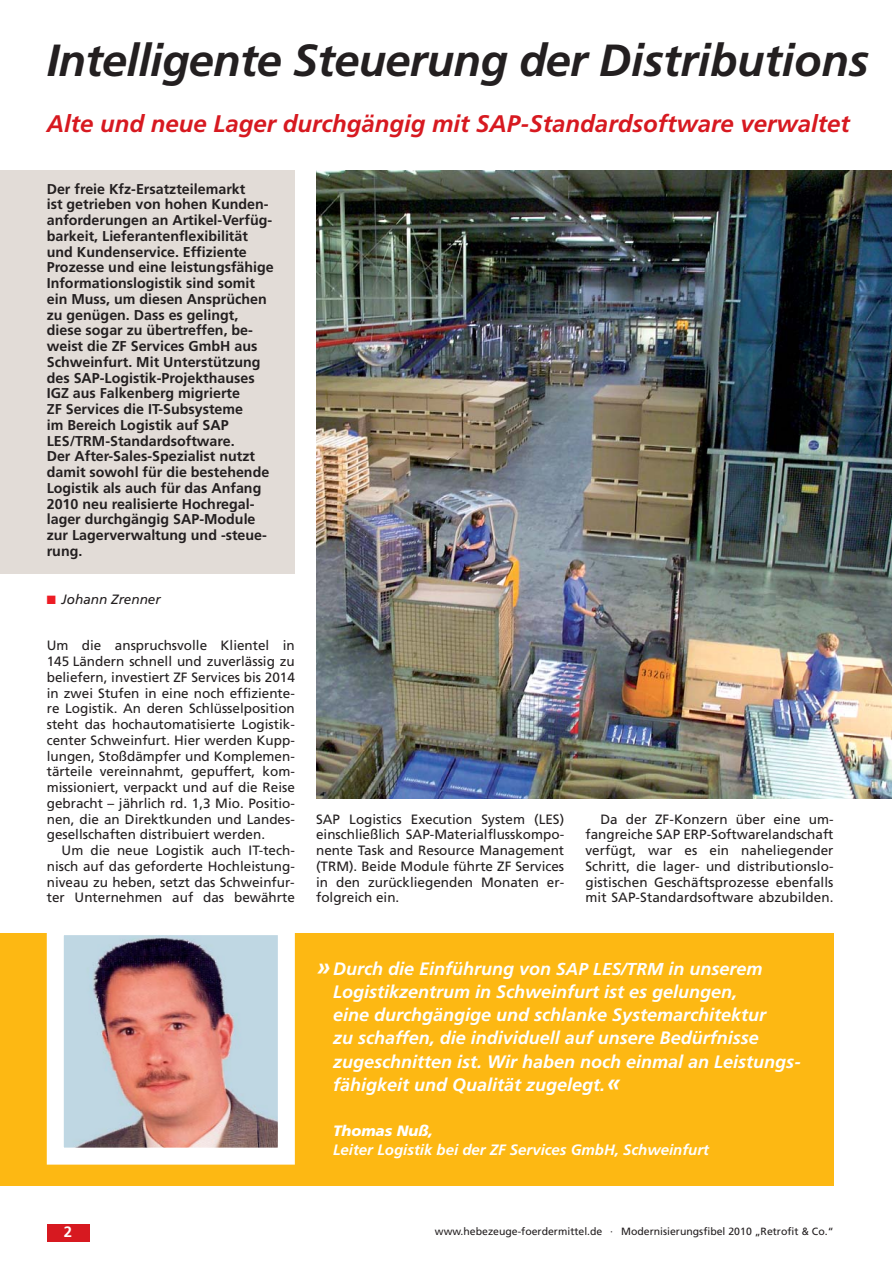
<style>
.page{position:relative;width:893px;height:1263px;background:#fff}
.page>*{position:absolute;margin:0;border:0;box-sizing:border-box;transform-origin:0 0}
.t1{font:italic 700 45px "Frutiger LT Std";letter-spacing:-.015em;color:#231f20}
.t2{font:italic 700 24px "Frutiger LT Std";color:#d71920}
.t3{font:italic 700 18px/23.2px "Frutiger LT Std";color:#fff}
.t4{font:italic 700 15px "Frutiger LT Std";color:#fff}
.t5{font:italic 900 15px "Frutiger LT Std";color:#fff}
.t6{font:700 15px "Frutiger LT Std";color:#fff}
.t7{font:700 14.25px/15.8px "Frutiger LT Std";color:#231f20}
.t8{font:13.5px/15.8px "Frutiger LT Std";color:#231f20;text-align:justify}
.t9{font:italic 13.5px "Frutiger LT Std";color:#231f20}
.t10{font:10.5px "Frutiger LT Std";color:#231f20}
.s1{color:#ed1c24}
.s2{font-size:24px}
.s3{font-size:17.25px}
</style>
<div class="page">
<div style="left:0;top:170px;width:295px;height:404px;background:#e2dcd7"></div>
<div style="left:47px;top:1225px;width:42px;height:17px;background:#d71920"></div>
<div style="left:0;top:934px;width:833px;height:252px;background:#fdb813"></div>
<img style="left:65px;top:936px;width:212px;height:211px">
<div style="left:47px;top:918px;width:248px;height:247px;border:17px solid #fff"></div>
<img style="left:316px;top:170px;width:576px;height:628px">
<h1 class="t1" style="left:47px;top:43px;width:823px">Intelligente Steuerung der Distributions</h1>
<h2 class="t2" style="left:47px;top:114px;width:804px">Alte und neue Lager durchgängig mit SAP-Standardsoftware verwaltet</h2>
<p class="t7" style="left:47px;top:182px;width:228px">Der freie Kfz-Ersatzteilemarkt<br>ist getrieben von hohen Kunden&shy;anforderungen an Artikel-Verfüg&shy;barkeit, Lieferantenflexibilität und Kundenservice. Effiziente<br>Prozesse und eine leistungsfähige<br>Informationslogistik sind somit ein Muss, um diesen Ansprüchen zu genügen. Dass es gelingt, diese sogar zu übertreffen, be&shy;weist die ZF Services GmbH aus<br>Schweinfurt. Mit Unterstützung des SAP-Logistik-Projekthauses<br>IGZ aus Falkenberg migrierte<br>ZF Services die IT-Subsysteme<br>im Bereich Logistik auf SAP<br>LES/TRM-Standardsoftware.<br>Der After-Sales-Spezialist nutzt damit sowohl für die bestehende<br>Logistik als auch für das Anfang<br>2010 neu realisierte Hochregal&shy;lager durchgängig SAP-Module zur Lagerverwaltung und -steue&shy;rung.</p>
<p class="t9" style="left:47px;top:592px;width:115px"><span class="s1">■</span> Johann Zrenner</p>
<p class="t8" style="left:47px;top:639px;width:250px">Um die anspruchsvolle Klientel in 145 Ländern schnell und zuverlässig zu beliefern, investiert ZF Services bis 2014 in zwei Stufen in eine noch effiziente&shy;re Logistik. An deren Schlüsselposition steht das hochautomatisierte Logistik&shy;center Schweinfurt. Hier werden Kupp&shy;lungen, Stoßdämpfer und Komplemen&shy;tärteile vereinnahmt, gepuffert, kom&shy;missioniert, verpackt und auf die Reise gebracht – jährlich rd. 1,3 Mio. Positio&shy;nen, die an Direktkunden und Landes&shy;gesellschaften distribuiert werden.</p>
<p class="t8" style="left:47px;top:844px;width:250px;text-indent:15px">Um die neue Logistik auch IT-tech&shy;nisch auf das geforderte Hochleistung&shy;niveau zu heben, setzt das Schweinfur&shy;ter Unternehmen auf das bewährte</p>
<p class="t8" style="left:316px;top:812px;width:250px">SAP Logistics Execution System (LES) einschließlich SAP-Materialflusskompo&shy;nente Task and Resource Management (TRM). Beide Module führte ZF Services in den zurückliegenden Monaten er&shy;folgreich ein.</p>
<p class="t8" style="left:585px;top:812px;width:250px;text-indent:15px">Da der ZF-Konzern über eine um&shy;fangreiche SAP ERP-Softwarelandschaft verfügt, war es ein naheliegender Schritt, die lager- und distributionslo&shy;gistischen Geschäftsprozesse ebenfalls mit SAP-Standardsoftware abzubilden.</p>
<p class="t3" style="left:333px;top:958px;width:470px;text-indent:-17px"><span class="s2">»</span>Durch die Einführung von <span class="s3">SAP LES/TRM</span> in unserem Logistikzentrum in Schweinfurt ist es gelungen,<br>eine durchgängige und schlanke Systemarchitektur<br>zu schaffen, die individuell auf unsere Bedürfnisse zugeschnitten ist. Wir haben noch einmal an Leistungs&shy;fähigkeit und Qualität zugelegt.<span class="s2">«</span></p>
<p class="t5" style="left:333px;top:1123px;width:102px">Thomas Nuß,</p>
<p class="t4" style="left:333px;top:1144px;width:377px">Leiter Logistik bei der ZF Services GmbH, Schweinfurt</p>
<p class="t6" style="left:64px;top:1226px;width:10px">2</p>
<p class="t10" style="left:435px;top:1227px;width:400px">www.hebezeuge-foerdermittel.de · Modernisierungsfibel 2010 „Retrofit &amp; Co.“</p>
</div>
